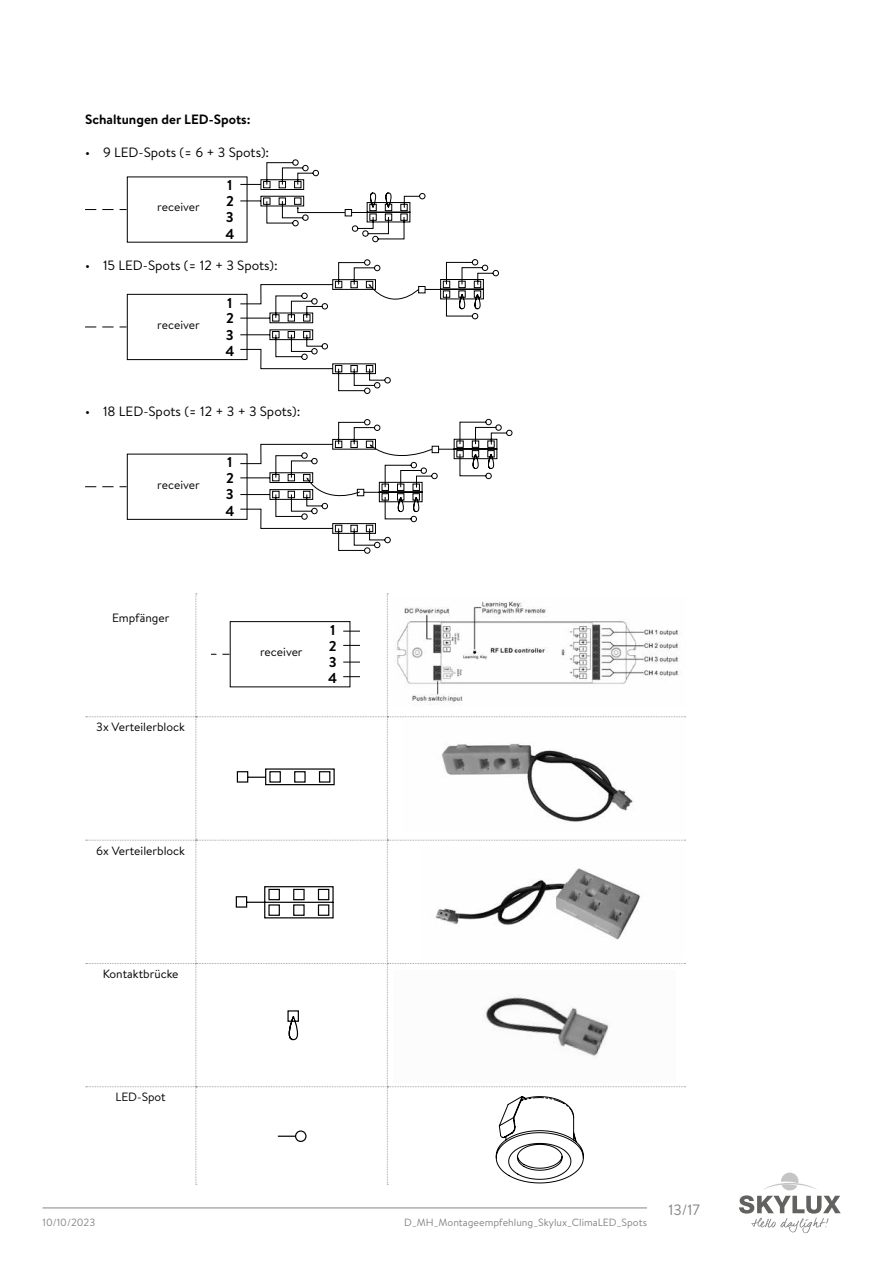
<style>
.page{position:relative;width:893px;height:1263px;background:#fff}
.page>*{position:absolute;margin:0;border:0;box-sizing:border-box;transform-origin:0 0}
.t1{font:15px "Brandon Text";color:#868686}
.t2{font:700 14.25px "Brandon Text";color:#000}
.t3{font:13.5px "Brandon Text";color:#000}
.t4{font:700 13.5px "Brandon Text";color:#000}
.t5{font:12px "Brandon Text";color:#000}
.t6{font:10.5px "Brandon Text";color:#868686}
</style>
<div class="page">
<hr style="left:43px;top:1207px;width:604px;height:1px;background:#868686">
<svg style="left:739px;top:1172px;width:102px;height:61px"></svg>
<svg style="left:85px;top:209px;width:42px;height:1px"></svg>
<svg style="left:240px;top:159px;width:185px;height:83px"></svg>
<div style="left:127px;top:294px;width:120px;height:66px;border:1px solid #000"></div>
<svg style="left:85px;top:327px;width:42px;height:1px"></svg>
<svg style="left:240px;top:259px;width:259px;height:135px"></svg>
<div style="left:127px;top:454px;width:120px;height:66px;border:1px solid #000"></div>
<svg style="left:85px;top:486px;width:42px;height:1px"></svg>
<svg style="left:240px;top:419px;width:272px;height:135px"></svg>
<svg style="left:86px;top:593px;width:600px;height:592px"></svg>
<p class="t4" style="left:85px;top:110px;width:167px">Schaltungen der LED-Spots:</p>
<p class="t3" style="left:85px;top:143px;width:186px">• 9 LED-Spots (= 6 + 3 Spots):</p>
<p class="t5" style="left:157px;top:199px;width:44px">receiver</p>
<p class="t2" style="left:227px;top:175px;width:7px">1</p>
<p class="t2" style="left:225px;top:224px;width:11px">4</p>
<p class="t2" style="left:226px;top:191px;width:9px">2</p>
<p class="t2" style="left:226px;top:207px;width:9px">3</p>
<p class="t3" style="left:85px;top:256px;width:194px">• 15 LED-Spots (= 12 + 3 Spots):</p>
<p class="t5" style="left:157px;top:316px;width:44px">receiver</p>
<p class="t2" style="left:227px;top:293px;width:7px">1</p>
<p class="t2" style="left:225px;top:341px;width:11px">4</p>
<p class="t2" style="left:226px;top:308px;width:9px">2</p>
<p class="t2" style="left:226px;top:325px;width:9px">3</p>
<p class="t3" style="left:85px;top:402px;width:217px">• 18 LED-Spots (= 12 + 3 + 3 Spots):</p>
<p class="t5" style="left:157px;top:476px;width:44px">receiver</p>
<p class="t2" style="left:227px;top:452px;width:7px">1</p>
<p class="t2" style="left:225px;top:501px;width:11px">4</p>
<p class="t2" style="left:226px;top:468px;width:9px">2</p>
<p class="t2" style="left:226px;top:485px;width:9px">3</p>
<p class="t5" style="left:112px;top:610px;width:59px">Empfänger</p>
<p class="t5" style="left:96px;top:719px;width:90px">3x Verteilerblock</p>
<p class="t5" style="left:260px;top:644px;width:44px">receiver</p>
<p class="t2" style="left:330px;top:620px;width:7px">1</p>
<p class="t2" style="left:328px;top:668px;width:11px">4</p>
<p class="t2" style="left:329px;top:636px;width:9px">2</p>
<p class="t2" style="left:329px;top:652px;width:9px">3</p>
<p class="t5" style="left:96px;top:842px;width:90px">6x Verteilerblock</p>
<p class="t5" style="left:103px;top:965px;width:77px">Kontaktbrücke</p>
<p class="t5" style="left:115px;top:1089px;width:52px">LED-Spot</p>
<p class="t6" style="left:43px;top:1215px;width:54px">10/10/2023</p>
<p class="t6" style="left:404px;top:1215px;width:244px">D_MH_Montageempfehlung_Skylux_ClimaLED_Spots</p>
<p class="t1" style="left:668px;top:1199px;width:33px">13/17</p>
</div>
